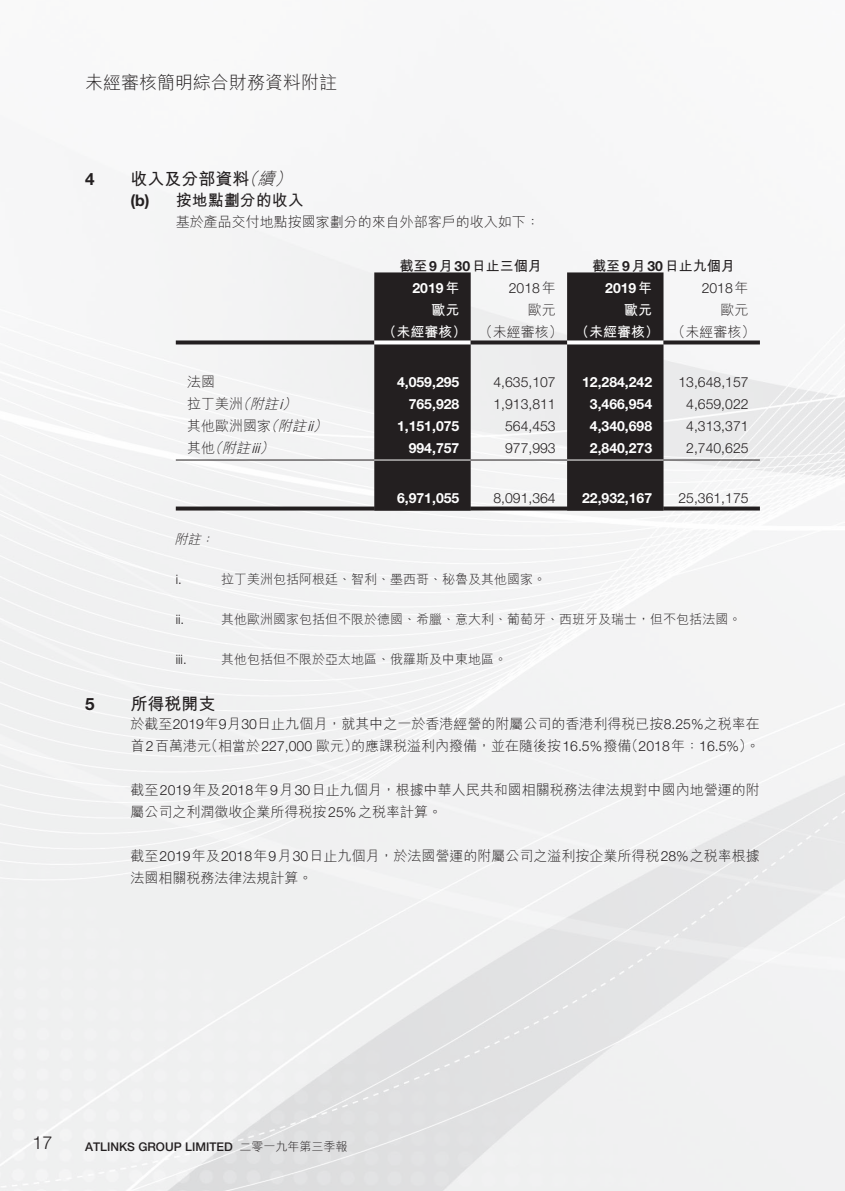
<style>
.page{position:relative;width:845px;height:1191px;background:#fff}
.page>*{position:absolute;margin:0;border:0;box-sizing:border-box;transform-origin:0 0}
.t1{font:300 18px "M Hei HK";color:#231f20}
.t2{font:300 18px "Helvetica Neue LT Std";color:#231f20}
.t3{font:700 17px "M Hei HK";color:#231f20}
.t4{font:italic 300 17px "M Hei HK";color:#231f20}
.t5{font:700 17px "Helvetica Neue LT Std";color:#231f20}
.t6{font:700 16px "M Hei HK";color:#231f20}
.t7{font:700 16px "Helvetica Neue LT Std";color:#231f20}
.t8{font:300 14px/22px "M Hei HK";color:#231f20}
.t9{font:300 14px "Helvetica Neue LT Std";color:#231f20}
.t10{font:700 14px "Helvetica Neue LT Std";color:#fff}
.t11{font:700 14px/22px "M Hei HK";color:#fff}
.t12{font:700 14px "M Hei HK";color:#231f20}
.t13{font:italic 300 14px "M Hei HK";color:#231f20}
.t14{font:italic 300 14px "Helvetica Neue LT Std";color:#231f20}
.t15{font:300 13px "M Hei HK";color:#231f20}
.t16{font:300 13px "Helvetica Neue LT Std";color:#231f20}
.t17{font:italic 300 13px "M Hei HK";color:#231f20}
.t18{font:500 12px "Helvetica Neue LT Std";color:#231f20}
.t19{font:300 12px "M Hei HK";color:#231f20}
.s1{font-family:"Helvetica Neue LT Std"}
.s2{font-family:"M Hei HK"}
.s3{font-weight:300;color:#231f20}
</style>
<div class="page">
<img style="left:0;top:154px;width:845px;height:1037px">
<svg style="left:374px;top:272px;width:289px;height:234px;fill:#231f20"></svg>
<svg style="left:176px;top:340px;width:198px;height:4px"></svg>
<svg style="left:374px;top:340px;width:97px;height:4px"></svg>
<svg style="left:471px;top:340px;width:96px;height:4px"></svg>
<svg style="left:567px;top:340px;width:96px;height:4px"></svg>
<svg style="left:663px;top:340px;width:97px;height:4px"></svg>
<hr style="left:176px;top:459px;width:198px;height:1px;background:#231f20">
<hr style="left:374px;top:459px;width:97px;height:1px;background:#fff">
<hr style="left:471px;top:459px;width:96px;height:1px;background:#231f20">
<hr style="left:567px;top:459px;width:96px;height:1px;background:#fff">
<hr style="left:663px;top:459px;width:97px;height:1px;background:#231f20">
<svg style="left:176px;top:506px;width:198px;height:4px"></svg>
<hr style="left:374px;top:506px;width:97px;height:4px;background:#231f20">
<svg style="left:471px;top:506px;width:96px;height:4px"></svg>
<hr style="left:567px;top:506px;width:96px;height:4px;background:#231f20">
<svg style="left:663px;top:506px;width:97px;height:4px"></svg>
<p class="t1" style="left:85px;top:70px;width:253px">未經審核簡明綜合財務資料附註</p>
<p class="t5" style="left:85px;top:169px;width:11px">4</p>
<p class="t5" style="left:85px;top:693px;width:11px">5</p>
<p class="t4" style="left:258px;top:167px;width:25px">續</p>
<p class="t4" style="left:241px;top:167px;width:25px">（</p>
<p class="t4" style="left:275px;top:167px;width:25px">(</p>
<p class="t3" style="left:130px;top:167px;width:120px">收入及分部資料</p>
<p class="t7" style="left:130px;top:191px;width:21px">b( )</p>
<p class="t6" style="left:176px;top:189px;width:129px">按地點劃分的收入</p>
<p class="t8" style="left:176px;top:210px;width:365px">基於產品交付地點按國家劃分的來自外部客戶的收入如下：</p>
<p class="t12" style="left:399px;top:255px;width:144px">截至<span class="s1">9</span>月<span class="s1">30</span>日止三個月</p>
<p class="t12" style="left:592px;top:255px;width:144px">截至 <span class="s1">9</span>月<span class="s1">30</span>日止九個月</p>
<p class="t10" style="left:412px;top:279px;width:48px">2019<span class="s2">年</span></p>
<p class="t9" style="left:509px;top:279px;width:48px">2018 <span class="s2">年</span></p>
<p class="t10" style="left:605px;top:279px;width:48px">2019 <span class="s2">年</span></p>
<p class="t9" style="left:701px;top:279px;width:48px">2018 <span class="s2">年</span></p>
<p class="t8" style="left:187px;top:370px;width:29px">法國</p>
<p class="t8" style="left:528px;top:298px;width:29px">歐元</p>
<p class="t8" style="left:720px;top:298px;width:29px">歐元</p>
<p class="t11" style="left:382px;top:297px;width:375px;text-indent:49px">歐元<br>（未經審核） <span class="s3">（未經審核）</span> （未經審核） <span class="s3">（未經審核(</span></p>
<p class="t9" style="left:678px;top:373px;width:72px">13,648,157</p>
<p class="t11" style="left:624px;top:297px;width:29px">歐元</p>
<p class="t10" style="left:397px;top:373px;width:64px">4,059,295</p>
<p class="t10" style="left:582px;top:373px;width:72px">12,284,242</p>
<p class="t9" style="left:493px;top:373px;width:64px">4,635,107</p>
<p class="t8" style="left:187px;top:392px;width:57px">拉丁美洲</p>
<p class="t13" style="left:236px;top:394px;width:20px">（</p>
<p class="t13" style="left:282px;top:394px;width:20px">(</p>
<p class="t13" style="left:250px;top:394px;width:38px">附註<span class="s1">i</span></p>
<p class="t10" style="left:409px;top:395px;width:52px">765,928</p>
<p class="t9" style="left:493px;top:395px;width:64px">1,913,811</p>
<p class="t10" style="left:590px;top:395px;width:64px">3,466,954</p>
<p class="t9" style="left:686px;top:395px;width:64px">4,659,022</p>
<p class="t13" style="left:264px;top:416px;width:20px">（</p>
<p class="t13" style="left:313px;top:416px;width:20px">(</p>
<p class="t13" style="left:278px;top:416px;width:41px">附註<span class="s1">ii</span></p>
<p class="t8" style="left:187px;top:414px;width:85px">其他歐洲國家</p>
<p class="t10" style="left:397px;top:417px;width:64px">1,151,075</p>
<p class="t9" style="left:505px;top:417px;width:52px">564,453</p>
<p class="t10" style="left:590px;top:417px;width:64px">4,340,698</p>
<p class="t9" style="left:686px;top:417px;width:64px">4,313,371</p>
<p class="t13" style="left:208px;top:438px;width:20px">（</p>
<p class="t13" style="left:259px;top:438px;width:20px">(</p>
<p class="t14" style="left:222px;top:439px;width:43px"><span class="s2">附註</span>iii</p>
<p class="t8" style="left:187px;top:436px;width:29px">其他</p>
<p class="t10" style="left:409px;top:439px;width:52px">994,757</p>
<p class="t9" style="left:505px;top:439px;width:52px">977,993</p>
<p class="t10" style="left:590px;top:439px;width:64px">2,840,273</p>
<p class="t9" style="left:686px;top:439px;width:64px">2,740,625</p>
<p class="t10" style="left:397px;top:489px;width:64px">6,971,055</p>
<p class="t9" style="left:493px;top:489px;width:64px">8,091,364</p>
<p class="t10" style="left:582px;top:489px;width:72px">22,932,167</p>
<p class="t9" style="left:678px;top:489px;width:72px">25,361,175</p>
<p class="t17" style="left:174px;top:530px;width:32px">附註</p>
<p class="t17" style="left:200px;top:530px;width:19px">：</p>
<p class="t16" style="left:176px;top:571px;width:8px">.i</p>
<p class="t16" style="left:176px;top:611px;width:10px">.i i</p>
<p class="t15" style="left:221px;top:570px;width:326px">拉丁美洲包括阿根廷、智利、墨西哥、秘魯及其他國家。</p>
<p class="t15" style="left:221px;top:610px;width:521px">其他歐洲國家包括但不限於德國、希臘、意大利、葡萄牙、西班牙及瑞士，但不包括法國。</p>
<p class="t15" style="left:221px;top:650px;width:287px">其他包括但不限於亞太地區、俄羅斯及中東地區。</p>
<p class="t16" style="left:176px;top:651px;width:12px">.iii</p>
<p class="t3" style="left:130px;top:691px;width:86px">所得稅開支</p>
<p class="t8" style="left:130px;top:712px;width:631px">於截至<span class="s1">2019</span>年 月<span class="s1">9 30</span>日止九個月，就其中之一於香港經營的附屬公司的香港利得稅已按<span class="s1">8.25%</span>之稅率在</p>
<p class="t9" style="left:624px;top:737px;width:137px"><span class="s2">（</span>2018<span class="s2">年：</span>16.5% <span class="s2">。(</span></p>
<p class="t8" style="left:130px;top:734px;width:82px">首<span class="s1">2</span>百萬港元</p>
<p class="t8" style="left:130px;top:778px;width:631px">截至<span class="s1">2019</span>年及<span class="s1">2018</span>年<span class="s1">9</span>月<span class="s1">30</span>日止九個月，根據中華人民共和國相關稅務法律法規對中國內地營運的附屬公司之利潤徵收企業所得稅按<span class="s1">25%</span>之稅率計算。</p>
<p class="t8" style="left:130px;top:844px;width:631px">截至<span class="s1">2019</span>年及<span class="s1">2018</span>年<span class="s1">9</span>月<span class="s1">30</span>日止九個月，於法國營運的附屬公司之溢利按企業所得稅<span class="s1">28%</span>之稅率根據法國相關稅務法律法規計算。</p>
<p class="t8" style="left:204px;top:734px;width:155px">（相當於<span class="s1">227,000</span> 歐元）</p>
<p class="t8" style="left:351px;top:734px;width:282px">的應課稅溢利內撥備，並在隨後按<span class="s1">16.5%</span>撥備</p>
<p class="t2" style="left:33px;top:1131px;width:22px">17</p>
<p class="t19" style="left:239px;top:1138px;width:109px">二零一九年第三季報</p>
<p class="t18" style="left:85px;top:1139px;width:149px">ATLINKS GROUP LIMITED</p>
</div>
